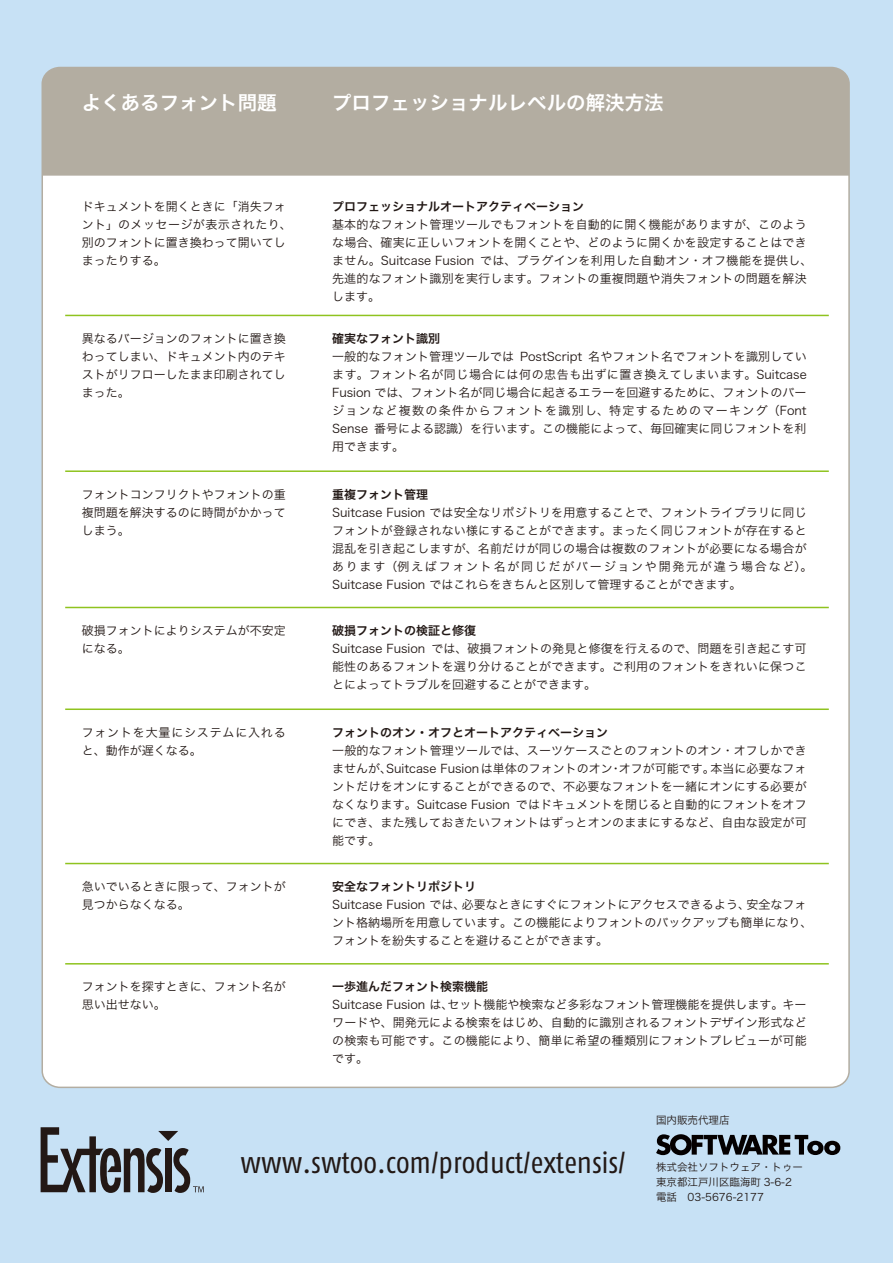
<style>
.page{position:relative;width:893px;height:1263px;background:#c7e1f5}
.page>*{position:absolute;margin:0;border:0;box-sizing:border-box;transform-origin:0 0}
.t1{font:30px "Fago Co Regular Lf";color:#221815}
.t2{font:19.5px "Hira Kaku Pro W6";color:#fff}
.t3{font:12px/18px "Hira Kaku Pro W3";color:#221815}
.t4{font:12px "Hira Kaku Pro W6";color:#221815}
.t5{font:12px/18px "Hira Kaku Pro W3";letter-spacing:.065em;color:#221815}
.t6{font:10.5px/15px "Hira Kaku Pro W3";color:#221815}
</style>
<div class="page">
<div style="left:42px;top:68px;width:807px;height:1019px;background:#fff;border-radius:17px"></div>
<div style="left:42px;top:68px;width:807px;height:108px;background:#b3ada1"></div>
<hr style="left:65px;top:315px;width:764px;height:1px;background:#8fc31f">
<hr style="left:65px;top:470px;width:764px;height:2px;background:#8fc31f">
<hr style="left:65px;top:607px;width:764px;height:1px;background:#8fc31f">
<hr style="left:65px;top:708px;width:764px;height:2px;background:#8fc31f">
<hr style="left:65px;top:863px;width:764px;height:1px;background:#8fc31f">
<hr style="left:65px;top:963px;width:764px;height:1px;background:#8fc31f">
<svg style="left:41px;top:1127px;width:163px;height:66px"></svg>
<svg style="left:656px;top:1134px;width:184px;height:21px"></svg>
<h2 class="t2" style="left:82px;top:85px;width:196px">よくあるフォント問題</h2>
<h2 class="t2" style="left:332px;top:85px;width:333px">プロフェッショナルレベルの解決方法</h2>
<p class="t3" style="left:82px;top:197px;width:212px">ドキュメントを開くときに「消失フォント」のメッセージが表示されたり、別のフォントに置き換わって開いてしまったりする。</p>
<p class="t4" style="left:332px;top:196px;width:253px">プロフェッショナルオートアクティベーション</p>
<p class="t3" style="left:332px;top:215px;width:482px">基本的なフォント管理ツールでもフォントを自動的に開く機能がありますが、このような場合、確実に正しいフォントを開くことや、どのように開くかを設定することはできません。Suitcase Fusion では、プラグインを利用した自動オン・オフ機能を提供し、先進的なフォント識別を実行します。フォントの重複問題や消失フォントの問題を解決します。</p>
<p class="t3" style="left:82px;top:328px;width:205px;text-align:justify">異なるバージョンのフォントに置き換わってしまい、ドキュメント内のテキストがリフローしたまま印刷されてしまった。</p>
<p class="t4" style="left:332px;top:327px;width:109px">確実なフォント識別</p>
<p class="t3" style="left:332px;top:346px;width:476px;text-align:justify">一般的なフォント管理ツールでは PostScript 名やフォント名でフォントを識別しています。フォント名が同じ場合には何の忠告も出ずに置き換えてしまいます。Suitcase Fusion では、フォント名が同じ場合に起きるエラーを回避するために、フォントのバージョンなど複数の条件からフォントを識別し、特定するためのマーキング（Font Sense 番号による認識）を行います。この機能によって、毎回確実に同じフォントを利用できます。</p>
<p class="t3" style="left:82px;top:484px;width:205px;text-align:justify">フォントコンフリクトやフォントの重複問題を解決するのに時間がかかってしまう。</p>
<p class="t4" style="left:332px;top:483px;width:97px">重複フォント管理</p>
<p class="t3" style="left:332px;top:502px;width:482px">Suitcase Fusion では安全なリポジトリを用意することで、フォントライブラリに同じフォントが登録されない様にすることができます。まったく同じフォントが存在すると混乱を引き起こしますが、名前だけが同じの場合は複数のフォントが必要になる場合があります（例えばフォント名が同じだがバージョンや開発元が違う場合など）。Suitcase Fusion ではこれらをきちんと区別して管理することができます。</p>
<p class="t3" style="left:82px;top:620px;width:205px">破損フォントによりシステムが不安定になる。</p>
<p class="t4" style="left:332px;top:619px;width:145px">破損フォントの検証と修復</p>
<p class="t3" style="left:332px;top:638px;width:476px;text-align:justify">Suitcase Fusion では、破損フォントの発見と修復を行えるので、問題を引き起こす可能性のあるフォントを選り分けることができます。ご利用のフォントをきれいに保つことによってトラブルを回避することができます。</p>
<p class="t5" style="left:82px;top:722px;width:206px">フォントを大量にシステムに入れると、動作が遅くなる。</p>
<p class="t4" style="left:332px;top:721px;width:277px">フォントのオン・オフとオートアクティベーション</p>
<p class="t3" style="left:332px;top:740px;width:476px;text-align:justify">一般的なフォント管理ツールでは、スーツケースごとのフォントのオン・オフしかできませんが、Suitcase Fusionは単体のフォントのオン・オフが可能です。本当に必要なフォントだけをオンにすることができるので、不必要なフォントを一緒にオンにする必要がなくなります。Suitcase Fusion ではドキュメントを閉じると自動的にフォントをオフにでき、また残しておきたいフォントはずっとオンのままにするなど、自由な設定が可能です。</p>
<p class="t3" style="left:82px;top:876px;width:205px">急いでいるときに限って、フォントが見つからなくなる。</p>
<p class="t4" style="left:332px;top:875px;width:145px">安全なフォントリポジトリ</p>
<p class="t3" style="left:332px;top:894px;width:482px">Suitcase Fusion では、必要なときにすぐにフォントにアクセスできるよう、安全なフォント格納場所を用意しています。この機能によりフォントのバックアップも簡単になり、フォントを紛失することを避けることができます。</p>
<p class="t3" style="left:82px;top:977px;width:205px">フォントを探すときに、フォント名が思い出せない。</p>
<p class="t4" style="left:332px;top:976px;width:157px">一歩進んだフォント検索機能</p>
<p class="t3" style="left:332px;top:995px;width:476px;text-align:justify">Suitcase Fusion は、セット機能や検索など多彩なフォント管理機能を提供します。キーワードや、開発元による検索をはじめ、自動的に識別されるフォントデザイン形式などの検索も可能です。この機能により、簡単に希望の種類別にフォントプレビューが可能です。</p>
<h1 class="t1" style="left:240px;top:1146px;width:387px">www.swtoo.com/product/extensis/</h1>
<p class="t6" style="left:656px;top:1112px;width:75px">国内販売代理店</p>
<p class="t6" style="left:656px;top:1159px;width:148px">株式会社ソフトウェア・トゥー東京都江戸川区臨海町 3-6-2電話　03-5676-2177</p>
</div>
